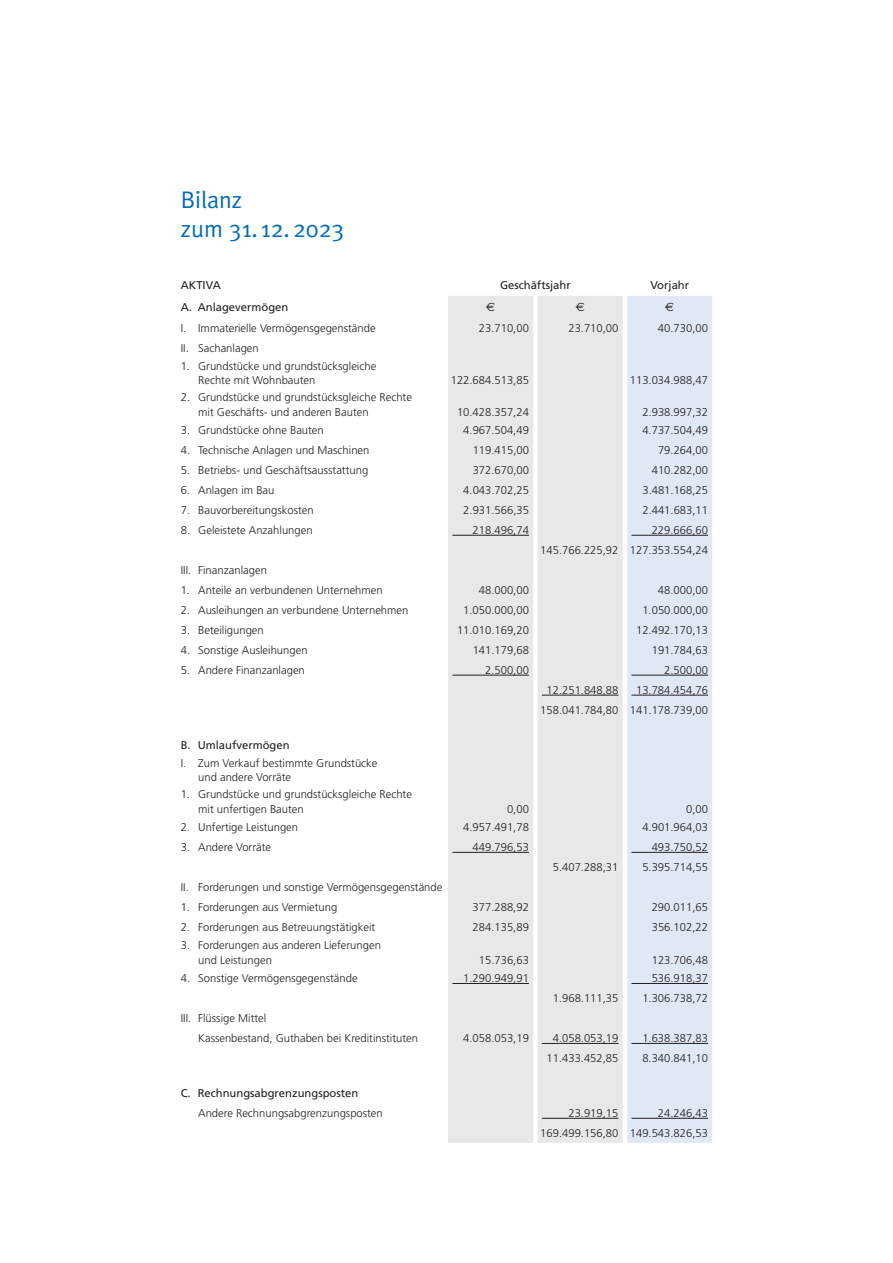
<style>
.page{position:relative;width:893px;height:1263px;background:#fff}
.page>*{position:absolute;margin:0;border:0;box-sizing:border-box;transform-origin:0 0}
.t1{font:24px/28.8px "Meta Plus Normal";color:#006cb7}
.t2{font:12px "Euro Sans";color:#231f20}
.t3{font:300 11.25px/14.2px "Frutiger";color:#231f20}
.t4{font:11.25px "Frutiger";color:#231f20}
</style>
<div class="page">
<div style="left:448px;top:296px;width:175px;height:847px;background:#e8e8e9"></div>
<div style="left:627px;top:296px;width:85px;height:847px;background:#e0e7f5"></div>
<hr style="left:452px;top:535px;width:77px;height:1px;background:#231f20">
<hr style="left:631px;top:535px;width:77px;height:1px;background:#231f20">
<hr style="left:452px;top:675px;width:77px;height:1px;background:#231f20">
<hr style="left:631px;top:675px;width:77px;height:1px;background:#231f20">
<hr style="left:542px;top:695px;width:76px;height:1px;background:#231f20">
<hr style="left:631px;top:695px;width:77px;height:1px;background:#231f20">
<hr style="left:452px;top:852px;width:77px;height:1px;background:#231f20">
<hr style="left:631px;top:852px;width:77px;height:1px;background:#231f20">
<hr style="left:452px;top:983px;width:77px;height:1px;background:#231f20">
<hr style="left:631px;top:983px;width:77px;height:1px;background:#231f20">
<hr style="left:542px;top:1043px;width:76px;height:1px;background:#231f20">
<hr style="left:631px;top:1043px;width:77px;height:1px;background:#231f20">
<hr style="left:542px;top:1118px;width:76px;height:1px;background:#231f20">
<hr style="left:631px;top:1118px;width:77px;height:1px;background:#231f20">
<h1 class="t1" style="left:181px;top:188px;width:165px">Bilanz<br>zum 31. 12. 2023</h1>
<p class="t4" style="left:181px;top:281px;width:42px">AKTIVA</p>
<p class="t4" style="left:500px;top:281px;width:72px">Geschäftsjahr</p>
<p class="t4" style="left:650px;top:281px;width:40px">Vorjahr</p>
<p class="t4" style="left:181px;top:302px;width:109px">A. Anlagevermögen</p>
<p class="t2" style="left:486px;top:300px;width:10px">€</p>
<p class="t2" style="left:576px;top:300px;width:10px">€</p>
<p class="t2" style="left:665px;top:300px;width:10px">€</p>
<p class="t3" style="left:181px;top:321px;width:196px">I. Immaterielle Vermögensgegenstände</p>
<p class="t3" style="left:479px;top:321px;width:52px">23.710,00</p>
<p class="t3" style="left:568px;top:321px;width:52px">23.710,00</p>
<p class="t3" style="left:658px;top:321px;width:52px">40.730,00</p>
<p class="t3" style="left:181px;top:341px;width:80px">II. Sachanlagen</p>
<p class="t3" style="left:198px;top:360px;width:180px;text-indent:-17px">1. Grundstücke und grundstücksgleiche<br>Rechte mit Wohnbauten</p>
<p class="t3" style="left:451px;top:374px;width:80px">122.684.513,85</p>
<p class="t3" style="left:630px;top:374px;width:80px">113.034.988,47</p>
<p class="t3" style="left:198px;top:391px;width:215px;text-indent:-17px">2. Grundstücke und grundstücksgleiche Rechte mit Geschäfts- und anderen Bauten</p>
<p class="t3" style="left:457px;top:405px;width:73px">10.428.357,24</p>
<p class="t3" style="left:642px;top:405px;width:67px">2.938.997,32</p>
<p class="t3" style="left:181px;top:424px;width:145px">3. Grundstücke ohne Bauten</p>
<p class="t3" style="left:463px;top:424px;width:67px">4.967.504,49</p>
<p class="t3" style="left:642px;top:424px;width:67px">4.737.504,49</p>
<p class="t3" style="left:181px;top:444px;width:190px">4. Technische Anlagen und Maschinen</p>
<p class="t3" style="left:473px;top:444px;width:58px">119.415,00</p>
<p class="t3" style="left:658px;top:444px;width:52px">79.264,00</p>
<p class="t3" style="left:181px;top:464px;width:189px">5. Betriebs- und Geschäftsausstattung</p>
<p class="t3" style="left:473px;top:464px;width:58px">372.670,00</p>
<p class="t3" style="left:652px;top:464px;width:58px">410.282,00</p>
<p class="t3" style="left:181px;top:484px;width:95px">6. Anlagen im Bau</p>
<p class="t3" style="left:463px;top:484px;width:67px">4.043.702,25</p>
<p class="t3" style="left:642px;top:484px;width:67px">3.481.168,25</p>
<p class="t3" style="left:181px;top:504px;width:134px">7. Bauvorbereitungskosten</p>
<p class="t3" style="left:463px;top:504px;width:67px">2.931.566,35</p>
<p class="t3" style="left:642px;top:504px;width:67px">2.441.683,11</p>
<p class="t3" style="left:181px;top:524px;width:133px">8. Geleistete Anzahlungen</p>
<p class="t3" style="left:473px;top:524px;width:58px">218.496,74</p>
<p class="t3" style="left:540px;top:521px;width:169px;line-height:20px;text-align:right">229.666,60<br>145.766.225,92 127.353.554,24</p>
<p class="t3" style="left:181px;top:564px;width:88px">III. Finanzanlagen</p>
<p class="t3" style="left:181px;top:584px;width:204px">1. Anteile an verbundenen Unternehmen</p>
<p class="t3" style="left:479px;top:584px;width:52px">48.000,00</p>
<p class="t3" style="left:658px;top:584px;width:52px">48.000,00</p>
<p class="t3" style="left:181px;top:604px;width:229px">2. Ausleihungen an verbundene Unternehmen</p>
<p class="t3" style="left:463px;top:604px;width:67px">1.050.000,00</p>
<p class="t3" style="left:642px;top:604px;width:67px">1.050.000,00</p>
<p class="t3" style="left:181px;top:624px;width:85px">3. Beteiligungen</p>
<p class="t3" style="left:457px;top:624px;width:73px">11.010.169,20</p>
<p class="t3" style="left:636px;top:624px;width:73px">12.492.170,13</p>
<p class="t3" style="left:181px;top:644px;width:128px">4. Sonstige Ausleihungen</p>
<p class="t3" style="left:473px;top:644px;width:58px">141.179,68</p>
<p class="t3" style="left:652px;top:644px;width:58px">191.784,63</p>
<p class="t3" style="left:181px;top:664px;width:126px">5. Andere Finanzanlagen</p>
<p class="t3" style="left:485px;top:664px;width:45px">2.500,00</p>
<p class="t3" style="left:664px;top:664px;width:45px">2.500,00</p>
<p class="t3" style="left:546px;top:684px;width:73px">12.251.848,88</p>
<p class="t3" style="left:540px;top:681px;width:169px;line-height:20px;text-align:right">13.784.454,76<br>158.041.784,80 141.178.739,00</p>
<p class="t4" style="left:181px;top:740px;width:110px">B. Umlaufvermögen</p>
<p class="t3" style="left:198px;top:757px;width:181px;text-indent:-17px">I. Zum Verkauf bestimmte Grundstücke und andere Vorräte</p>
<p class="t3" style="left:198px;top:788px;width:215px;text-indent:-17px">1. Grundstücke und grundstücksgleiche Rechte mit unfertigen Bauten</p>
<p class="t3" style="left:507px;top:802px;width:23px">0,00</p>
<p class="t3" style="left:686px;top:802px;width:23px">0,00</p>
<p class="t3" style="left:181px;top:821px;width:119px">2. Unfertige Leistungen</p>
<p class="t3" style="left:463px;top:821px;width:67px">4.957.491,78</p>
<p class="t3" style="left:642px;top:821px;width:67px">4.901.964,03</p>
<p class="t3" style="left:181px;top:841px;width:92px">3. Andere Vorräte</p>
<p class="t3" style="left:473px;top:841px;width:58px">449.796,53</p>
<p class="t3" style="left:652px;top:841px;width:58px">493.750,52</p>
<p class="t3" style="left:553px;top:861px;width:67px">5.407.288,31</p>
<p class="t3" style="left:642px;top:861px;width:67px">5.395.714,55</p>
<p class="t3" style="left:181px;top:881px;width:263px">II. Forderungen und sonstige Vermögensgegenstände</p>
<p class="t3" style="left:181px;top:901px;width:158px">1. Forderungen aus Vermietung</p>
<p class="t3" style="left:473px;top:901px;width:58px">377.288,92</p>
<p class="t3" style="left:652px;top:901px;width:58px">290.011,65</p>
<p class="t3" style="left:181px;top:921px;width:196px">2. Forderungen aus Betreuungstätigkeit</p>
<p class="t3" style="left:473px;top:921px;width:58px">284.135,89</p>
<p class="t3" style="left:652px;top:921px;width:58px">356.102,22</p>
<p class="t3" style="left:198px;top:939px;width:184px;text-indent:-17px">3. Forderungen aus anderen Lieferungen und Leistungen</p>
<p class="t3" style="left:479px;top:953px;width:52px">15.736,63</p>
<p class="t3" style="left:652px;top:953px;width:58px">123.706,48</p>
<p class="t3" style="left:181px;top:972px;width:178px">4. Sonstige Vermögensgegenstände</p>
<p class="t3" style="left:463px;top:972px;width:67px">1.290.949,91</p>
<p class="t3" style="left:652px;top:972px;width:58px">536.918,37</p>
<p class="t3" style="left:553px;top:992px;width:67px">1.968.111,35</p>
<p class="t3" style="left:642px;top:992px;width:67px">1.306.738,72</p>
<p class="t3" style="left:198px;top:1009px;width:221px;line-height:20px;text-indent:-17px">III. Flüssige Mittel<br>Kassenbestand, Guthaben bei Kreditinstituten</p>
<p class="t3" style="left:463px;top:1032px;width:67px">4.058.053,19</p>
<p class="t3" style="left:553px;top:1032px;width:67px">4.058.053,19</p>
<p class="t3" style="left:642px;top:1032px;width:67px">1.638.387,83</p>
<p class="t3" style="left:546px;top:1052px;width:73px">11.433.452,85</p>
<p class="t3" style="left:642px;top:1052px;width:67px">8.340.841,10</p>
<p class="t4" style="left:181px;top:1088px;width:179px">C. Rechnungsabgrenzungsposten</p>
<p class="t3" style="left:198px;top:1107px;width:186px">Andere Rechnungsabgrenzungsposten</p>
<p class="t3" style="left:568px;top:1107px;width:52px">23.919,15</p>
<p class="t3" style="left:540px;top:1104px;width:169px;line-height:20px;text-align:right">24.246,43<br>169.499.156,80 149.543.826,53</p>
</div>
